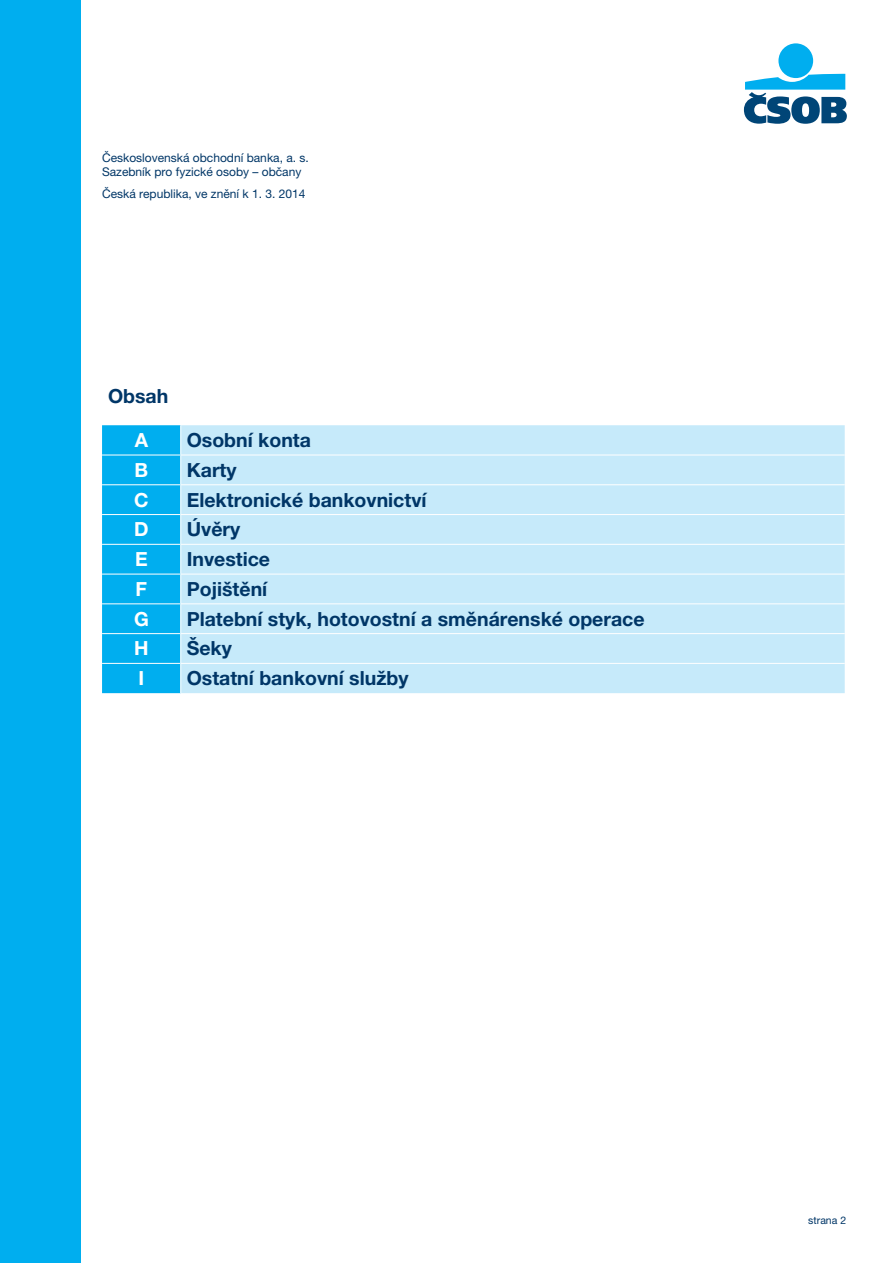
<style>
.page{position:relative;width:893px;height:1263px;background:#fff}
.page>*{position:absolute;margin:0;border:0;box-sizing:border-box;transform-origin:0 0}
.t1{font:700 19.5px "Helvetica Neue LT Pro";color:#003667}
.t2{font:700 19.5px "Helvetica Neue LT Pro";color:#fff}
.text_odstavce_bez_me{font:12px "Helvetica Neue LT Pro";color:#003667}
.t3{font:10.5px "Helvetica Neue LT Pro";color:#003667}
</style>
<div class="page">
<div style="left:778px;top:43px;width:35px;height:35px;background:#00aeef;border-radius:50%"></div>
<svg style="left:744px;top:74px;width:103px;height:50px"></svg>
<div style="left:0;top:0;width:81px;height:1263px;background:#00aeef"></div>
<div style="left:181px;top:425px;width:664px;height:268px;background:#c6eafa"></div>
<hr style="left:181px;top:455px;width:664px;height:1px;background:#fff">
<hr style="left:181px;top:484px;width:664px;height:1px;background:#fff">
<hr style="left:181px;top:514px;width:664px;height:1px;background:#fff">
<hr style="left:181px;top:544px;width:664px;height:1px;background:#fff">
<hr style="left:181px;top:574px;width:664px;height:1px;background:#fff">
<hr style="left:181px;top:603px;width:664px;height:1px;background:#fff">
<hr style="left:181px;top:633px;width:664px;height:1px;background:#fff">
<hr style="left:181px;top:663px;width:664px;height:1px;background:#fff">
<svg style="left:102px;top:425px;width:79px;height:268px;background:#0ab1ef"></svg>
<p class="text_odstavce_bez_me" style="left:102px;top:150px;width:208px">Československá obchodní banka, a. s.</p>
<p class="text_odstavce_bez_me" style="left:102px;top:165px;width:201px">Sazebník pro fyzické osoby – občany</p>
<p class="text_odstavce_bez_me" style="left:102px;top:187px;width:205px">Česká republika, ve znění k 1. 3. 2014</p>
<p class="t1" style="left:108px;top:384px;width:62px">Obsah</p>
<p class="t2" style="left:135px;top:428px;width:15px">A</p>
<p class="t1" style="left:187px;top:428px;width:126px">Osobní konta</p>
<p class="t2" style="left:135px;top:458px;width:15px">B</p>
<p class="t1" style="left:187px;top:458px;width:51px">Karty</p>
<p class="t2" style="left:134px;top:488px;width:16px">C</p>
<p class="t1" style="left:187px;top:488px;width:241px">Elektronické bankovnictví</p>
<p class="t2" style="left:134px;top:517px;width:16px">D</p>
<p class="t1" style="left:187px;top:517px;width:55px">Úvěry</p>
<p class="t2" style="left:135px;top:547px;width:14px">E</p>
<p class="t1" style="left:187px;top:547px;width:85px">Investice</p>
<p class="t2" style="left:136px;top:577px;width:13px">F</p>
<p class="t1" style="left:187px;top:577px;width:82px">Pojištění</p>
<p class="t2" style="left:134px;top:607px;width:16px">G</p>
<p class="t1" style="left:187px;top:607px;width:459px">Platební styk, hotovostní a směnárenské operace</p>
<p class="t2" style="left:134px;top:636px;width:16px">H</p>
<p class="t1" style="left:187px;top:636px;width:47px">Šeky</p>
<p class="t2" style="left:139px;top:666px;width:7px">I</p>
<p class="t1" style="left:187px;top:666px;width:223px">Ostatní bankovní služby</p>
<p class="t3" style="left:808px;top:1214px;width:39px">strana 2</p>
</div>
